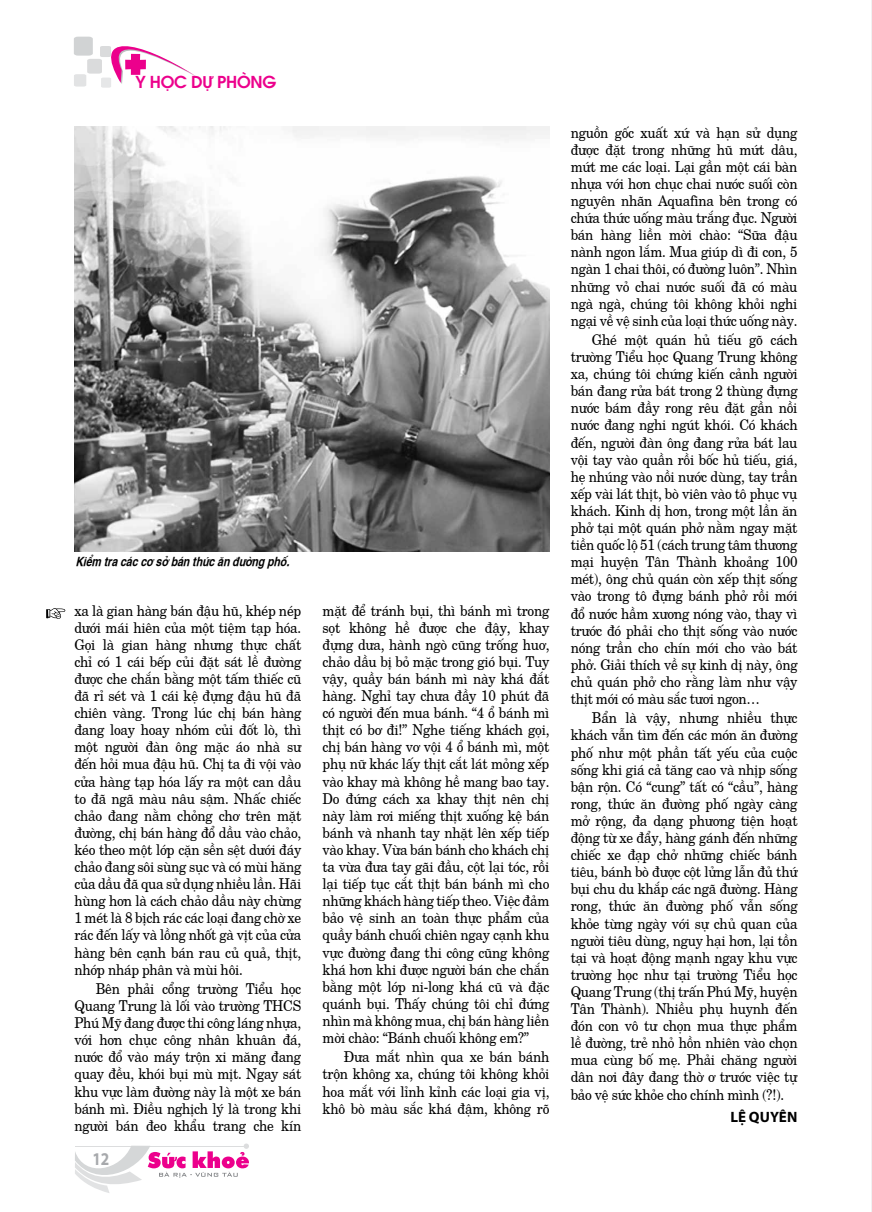
<style>
.page{position:relative;width:872px;height:1212px;background:#fff}
.page>*{position:absolute;margin:0;border:0;box-sizing:border-box;transform-origin:0 0}
.t1{font:700 18px "Myriad Pro";color:#a7a9ac;scale:.85 1}
.t2{font:600 16.5px "Avant Garde";letter-spacing:-.02em;color:#ec008c}
.t3{font:15px/17.1px "New Century";letter-spacing:-.02em;color:#000;text-align:justify;scale:.9 1}
.t4{font:700 15px "Myriad Pro";letter-spacing:.005em;color:#000}
.t5{font:italic 700 condensed 12.75px "Helvetica";color:#000}
</style>
<div class="page">
<svg style="left:871px;top:0;width:1px;height:1212px"></svg>
<svg style="left:46px;top:608px;width:19px;height:11px"></svg>
<svg style="left:74px;top:36px;width:121px;height:52px"></svg>
<img style="left:74px;top:126px;width:475px;height:425px">
<svg style="left:75px;top:1143px;width:174px;height:50px"></svg>
<p class="t2" style="left:135px;top:69px;width:142px">Y HỌC DỰ PHÒNG</p>
<p class="t5" style="left:75px;top:551px;width:215px">Kiểm tra các cơ sở bán thức ăn đường phố.</p>
<p class="t3" style="left:74px;top:600px;width:254px">xa là gian hàng bán đậu hũ, khép nép dưới mái hiên của một tiệm tạp hóa.<br>Gọi là gian hàng nhưng thực chất chỉ có 1 cái bếp củi đặt sát lề đường được che chắn bằng một tấm thiếc cũ đã rỉ sét và 1 cái kệ đựng đậu hũ đã chiên vàng. Trong lúc chị bán hàng đang loay hoay nhóm củi đốt lò, thì một người đàn ông mặc áo nhà sư đến hỏi mua đậu hũ. Chị ta đi vội vào cửa hàng tạp hóa lấy ra một can dầu to đã ngã màu nâu sậm. Nhấc chiếc chảo đang nằm chỏng chơ trên mặt đường, chị bán hàng đổ dầu vào chảo, kéo theo một lớp cặn sền sệt dưới đáy chảo đang sôi sùng sục và có mùi hăng của dầu đã qua sử dụng nhiều lần. Hãi hùng hơn là cách chảo dầu này chừng 1 mét là 8 bịch rác các loại đang chờ xe rác đến lấy và lồng nhốt gà vịt của cửa hàng bên cạnh bán rau củ quả, thịt, nhớp nháp phân và mùi hôi.</p>
<p class="t3" style="left:74px;top:978px;width:254px;text-indent:21px">Bên phải cổng trường Tiểu học Quang Trung là lối vào trường THCS Phú Mỹ đang được thi công láng nhựa, với hơn chục công nhân khuân đá, nước đổ vào máy trộn xi măng đang quay đều, khói bụi mù mịt. Ngay sát khu vực làm đường này là một xe bán bánh mì. Điều nghịch lý là trong khi người bán đeo khẩu trang che kín</p>
<p class="t1" style="left:93px;top:1147px;width:21px">12</p>
<p class="t3" style="left:322px;top:600px;width:254px">mặt để tránh bụi, thì bánh mì trong sọt không hề được che đậy, khay đựng dưa, hành ngò cũng trống huơ, chảo dầu bị bỏ mặc trong gió bụi. Tuy vậy, quầy bán bánh mì này khá đắt hàng. Nghỉ tay chưa đầy 10 phút đã có người đến mua bánh. “4 ổ bánh mì thịt có bơ đi!” Nghe tiếng khách gọi, chị bán hàng vơ vội 4 ổ bánh mì, một phụ nữ khác lấy thịt cắt lát mỏng xếp vào khay mà không hề mang bao tay.<br>Do đứng cách xa khay thịt nên chị này làm rơi miếng thịt xuống kệ bán bánh và nhanh tay nhặt lên xếp tiếp vào khay. Vừa bán bánh cho khách chị ta vừa đưa tay gãi đầu, cột lại tóc, rồi lại tiếp tục cắt thịt bán bánh mì cho những khách hàng tiếp theo. Việc đảm bảo vệ sinh an toàn thực phẩm của quầy bánh chuối chiên ngay cạnh khu vực đường đang thi công cũng không khá hơn khi được người bán che chắn bằng một lớp ni-long khá cũ và đặc quánh bụi. Thấy chúng tôi chỉ đứng nhìn mà không mua, chị bán hàng liền mời chào: “Bánh chuối không em?”</p>
<p class="t3" style="left:322px;top:1047px;width:254px;text-indent:21px">Đưa mắt nhìn qua xe bán bánh trộn không xa, chúng tôi không khỏi hoa mắt với lỉnh kỉnh các loại gia vị, khô bò màu sắc khá đậm, không rõ</p>
<p class="t3" style="left:570px;top:122px;width:254px">nguồn gốc xuất xứ và hạn sử dụng được đặt trong những hũ mứt dâu, mứt me các loại. Lại gần một cái bàn nhựa với hơn chục chai nước suối còn nguyên nhãn Aquafina bên trong có chứa thức uống màu trắng đục. Người bán hàng liền mời chào: “Sữa đậu nành ngon lắm. Mua giúp dì đi con, 5 ngàn 1 chai thôi, có đường luôn”. Nhìn những vỏ chai nước suối đã có màu ngà ngà, chúng tôi không khỏi nghi ngại về vệ sinh của loại thức uống này.</p>
<p class="t3" style="left:570px;top:330px;width:254px;text-indent:21px">Ghé một quán hủ tiếu gõ cách trường Tiểu học Quang Trung không xa, chúng tôi chứng kiến cảnh người bán đang rửa bát trong 2 thùng đựng nước bám đầy rong rêu đặt gần nồi nước đang nghi ngút khói. Có khách đến, người đàn ông đang rửa bát lau vội tay vào quần rồi bốc hủ tiếu, giá, hẹ nhúng vào nồi nước dùng, tay trần xếp vài lát thịt, bò viên vào tô phục vụ khách. Kinh dị hơn, trong một lần ăn phở tại một quán phở nằm ngay mặt tiền quốc lộ 51 (cách trung tâm thương mại huyện Tân Thành khoảng 100 mét), ông chủ quán còn xếp thịt sống vào trong tô đựng bánh phở rồi mới đổ nước hầm xương nóng vào, thay vì trước đó phải cho thịt sống vào nước nóng trần cho chín mới cho vào bát phở. Giải thích về sự kinh dị này, ông chủ quán phở cho rằng làm như vậy thịt mới có màu sắc tươi ngon…</p>
<p class="t3" style="left:570px;top:708px;width:254px;text-indent:21px">Bẩn là vậy, nhưng nhiều thực khách vẫn tìm đến các món ăn đường phố như một phần tất yếu của cuộc sống khi giá cả tăng cao và nhịp sống bận rộn. Có “cung” tất có “cầu”, hàng rong, thức ăn đường phố ngày càng mở rộng, đa dạng phương tiện hoạt động từ xe đẩy, hàng gánh đến những chiếc xe đạp chở những chiếc bánh tiêu, bánh bò được cột lửng lẫn đủ thứ bụi chu du khắp các ngã đường. Hàng rong, thức ăn đường phố vẫn sống khỏe từng ngày với sự chủ quan của người tiêu dùng, nguy hại hơn, lại tồn tại và hoạt động mạnh ngay khu vực trường học như tại trường Tiểu học Quang Trung (thị trấn Phú Mỹ, huyện Tân Thành). Nhiều phụ huynh đến đón con vô tư chọn mua thực phẩm lề đường, trẻ nhỏ hồn nhiên vào chọn mua cùng bố mẹ. Phải chăng người dân nơi đây đang thờ ơ trước việc tự bảo vệ sức khỏe cho chính mình (?!).</p>
<p class="t4" style="left:730px;top:1107px;width:69px">Lệ Quyên</p>
</div>
